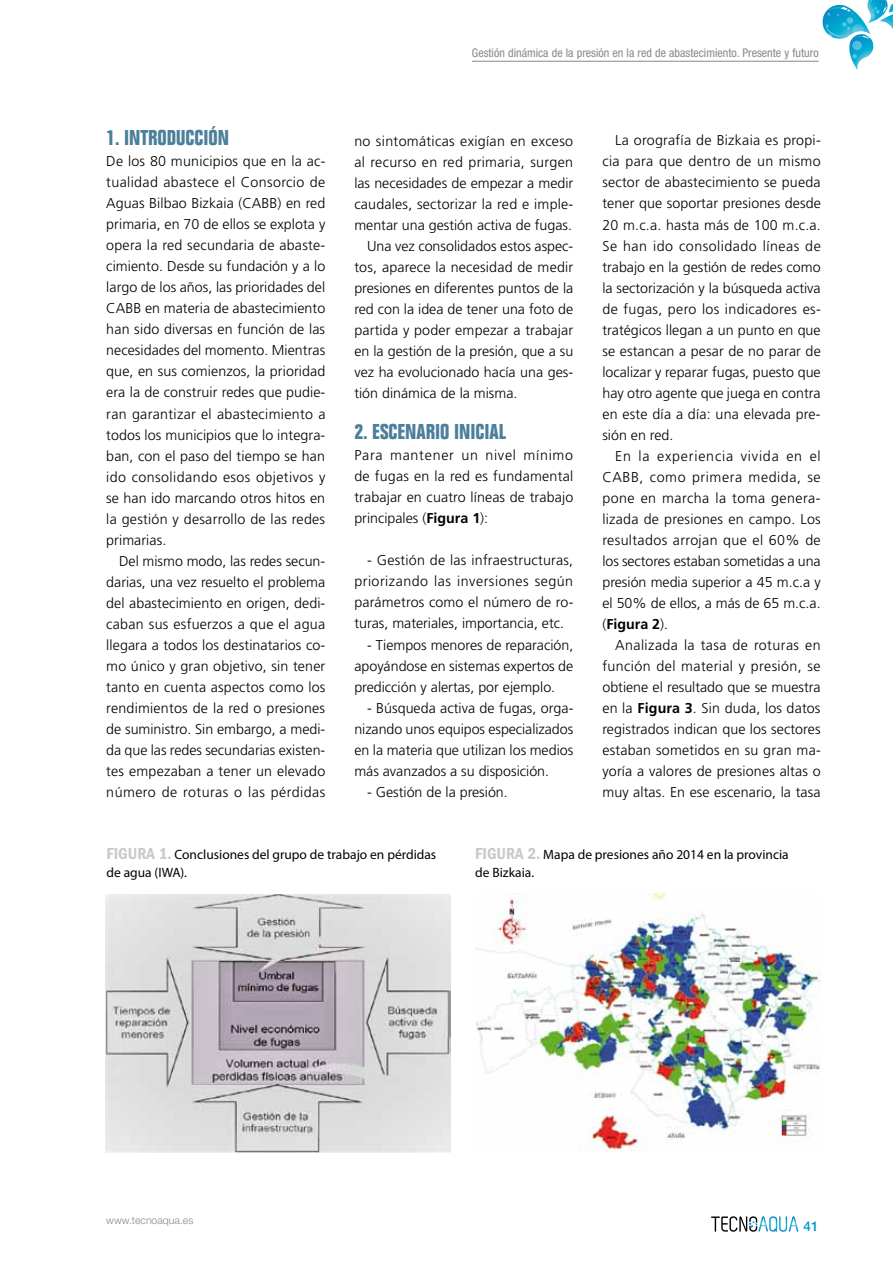
<style>
.page{position:relative;width:893px;height:1263px;background:#fff}
.page>*{position:absolute;margin:0;border:0;box-sizing:border-box;transform-origin:0 0}
.t1{font:700 condensed 21px "Folio";color:#4c7f9b}
.t2{font:300 14.25px/21px "Frutiger";color:#000;text-align:justify}
.t3{font:300 14.25px "Frutiger";letter-spacing:.025em;color:#000}
.t4{font:13.5px/18px "Myriad Pro";color:#000}
.t5{font:500 13.5px "Helvetica Neue LT Std";color:#0098d4}
.t6{font:condensed 12px "Helvetica Neue LT Std";color:#87888a}
.t7{font:300 10.5px "Helvetica Neue LT Std";color:#87888a}
.s1{font-weight:700}
.s2{font-family:"Franklin Gothic";font-weight:600;font-stretch:condensed;font-size:16.5px;color:#c8c9ca}
</style>
<div class="page">
<hr style="left:472px;top:61px;width:347px;height:1px;background:#87888a">
<svg style="left:711px;top:1216px;width:87px;height:16px"></svg>
<svg style="left:822px;top:0;width:71px;height:70px"></svg>
<img style="left:106px;top:895px;width:345px;height:258px">
<img style="left:475px;top:893px;width:346px;height:259px">
<h1 class="t1" style="left:106px;top:126px;width:33px">1. INTRODUCCI</h1>
<h1 class="t1" style="left:209px;top:126px;width:20px">ÓN</h1>
<p class="t2" style="left:106px;top:151px;width:221px">De los 80 municipios que en la ac&shy;tualidad abastece el Consorcio de Aguas Bilbao Bizkaia (CABB) en red primaria, en 70 de ellos se explota y opera la red secundaria de abaste&shy;cimiento. Desde su fundación y a lo largo de los años, las prioridades del CABB en materia de abastecimiento han sido diversas en función de las necesidades del momento. Mientras que, en sus comienzos, la prioridad era la de construir redes que pudie&shy;ran garantizar el abastecimiento a todos los municipios que lo integra&shy;ban, con el paso del tiempo se han ido consolidando esos objetivos y se han ido marcando otros hitos en la gestión y desarrollo de las redes primarias.</p>
<p class="t2" style="left:106px;top:550px;width:221px;text-indent:13px">Del mismo modo, las redes secun&shy;darias, una vez resuelto el problema del abastecimiento en origen, dedi&shy;caban sus esfuerzos a que el agua llegara a todos los destinatarios co&shy;mo único y gran objetivo, sin tener tanto en cuenta aspectos como los rendimientos de la red o presiones de suministro. Sin embargo, a medi&shy;da que las redes secundarias existen&shy;tes empezaban a tener un elevado número de roturas o las pérdidas</p>
<p class="t6" style="left:472px;top:46px;width:348px">Gestión dinámica de la presión en la red de abastecimiento. Presente y futuro</p>
<p class="t3" style="left:354px;top:133px;width:220px">no sintomáticas exigían en exceso</p>
<p class="t3" style="left:354px;top:154px;width:220px">al recurso en red primaria, surgen</p>
<p class="t2" style="left:354px;top:172px;width:220px">las necesidades de empezar a medir</p>
<p class="t2" style="left:354px;top:193px;width:220px">caudales, sectorizar la red e imple-</p>
<p class="t2" style="left:354px;top:214px;width:219px">mentar una gestión activa de fugas.</p>
<p class="t2" style="left:367px;top:235px;width:208px">Una vez consolidados estos aspec-</p>
<p class="t2" style="left:354px;top:256px;width:220px">tos, aparece la necesidad de medir</p>
<p class="t2" style="left:354px;top:277px;width:220px">presiones en diferentes puntos de la</p>
<p class="t2" style="left:354px;top:298px;width:220px">red con la idea de tener una foto de</p>
<p class="t2" style="left:354px;top:319px;width:220px">partida y poder empezar a trabajar</p>
<p class="t2" style="left:354px;top:340px;width:221px">en la gestión de la presión, que a su</p>
<p class="t2" style="left:354px;top:361px;width:220px">vez ha evolucionado hacía una ges-</p>
<p class="t2" style="left:354px;top:382px;width:165px">tión dinámica de la misma.</p>
<h1 class="t1" style="left:354px;top:420px;width:153px">2. ESCENARIO INICIAL</h1>
<p class="t2" style="left:354px;top:445px;width:220px">Para mantener un nivel mínimo de fugas en la red es fundamental trabajar en cuatro líneas de trabajo principales (<span class="s1">Figura 1</span>):</p>
<p class="t2" style="left:354px;top:550px;width:221px;text-indent:13px">- Gestión de las infraestructuras, priorizando las inversiones según parámetros como el número de ro&shy;turas, materiales, importancia, etc.</p>
<p class="t2" style="left:354px;top:634px;width:220px;text-indent:13px">- Tiempos menores de reparación, apoyándose en sistemas expertos de predicción y alertas, por ejemplo.</p>
<p class="t2" style="left:354px;top:697px;width:221px;text-indent:13px">- Búsqueda activa de fugas, orga&shy;nizando unos equipos especializados en la materia que utilizan los medios más avanzados a su disposición.</p>
<p class="t2" style="left:367px;top:781px;width:142px">- Gestión de la presión.</p>
<p class="t2" style="left:602px;top:130px;width:220px;text-indent:13px">La orografía de Bizkaia es propi&shy;cia para que dentro de un mismo sector de abastecimiento se pueda tener que soportar presiones desde 20 m.c.a. hasta más de 100 m.c.a.<br>Se han ido consolidado líneas de trabajo en la gestión de redes como la sectorización y la búsqueda activa de fugas, pero los indicadores es&shy;tratégicos llegan a un punto en que se estancan a pesar de no parar de localizar y reparar fugas, puesto que hay otro agente que juega en contra en este día a día: una elevada pre&shy;sión en red.</p>
<p class="t2" style="left:602px;top:445px;width:220px;text-indent:13px">En la experiencia vivida en el CABB, como primera medida, se pone en marcha la toma genera&shy;lizada de presiones en campo. Los resultados arrojan que el 60% de los sectores estaban sometidas a una presión media superior a 45 m.c.a y el 50% de ellos, a más de 65 m.c.a. (<span class="s1">Figura 2</span>).</p>
<p class="t2" style="left:602px;top:634px;width:220px;text-indent:13px">Analizada la tasa de roturas en función del material y presión, se obtiene el resultado que se muestra en la <span class="s1">Figura 3</span>. Sin duda, los datos registrados indican que los sectores estaban sometidos en su gran ma&shy;yoría a valores de presiones altas o muy altas. En ese escenario, la tasa</p>
<p class="t4" style="left:107px;top:845px;width:331px"><span class="s2">FIGURA 1.</span> Conclusiones del grupo de trabajo en pérdidas de agua (IWA).</p>
<p class="t4" style="left:475px;top:845px;width:315px"><span class="s2">FIGURA 2.</span> Mapa de presiones año 2014 en la provincia de Bizkaia.</p>
<p class="t7" style="left:106px;top:1213px;width:89px">www.tecnoaqua.es</p>
<p class="t5" style="left:804px;top:1218px;width:17px">41</p>
</div>
